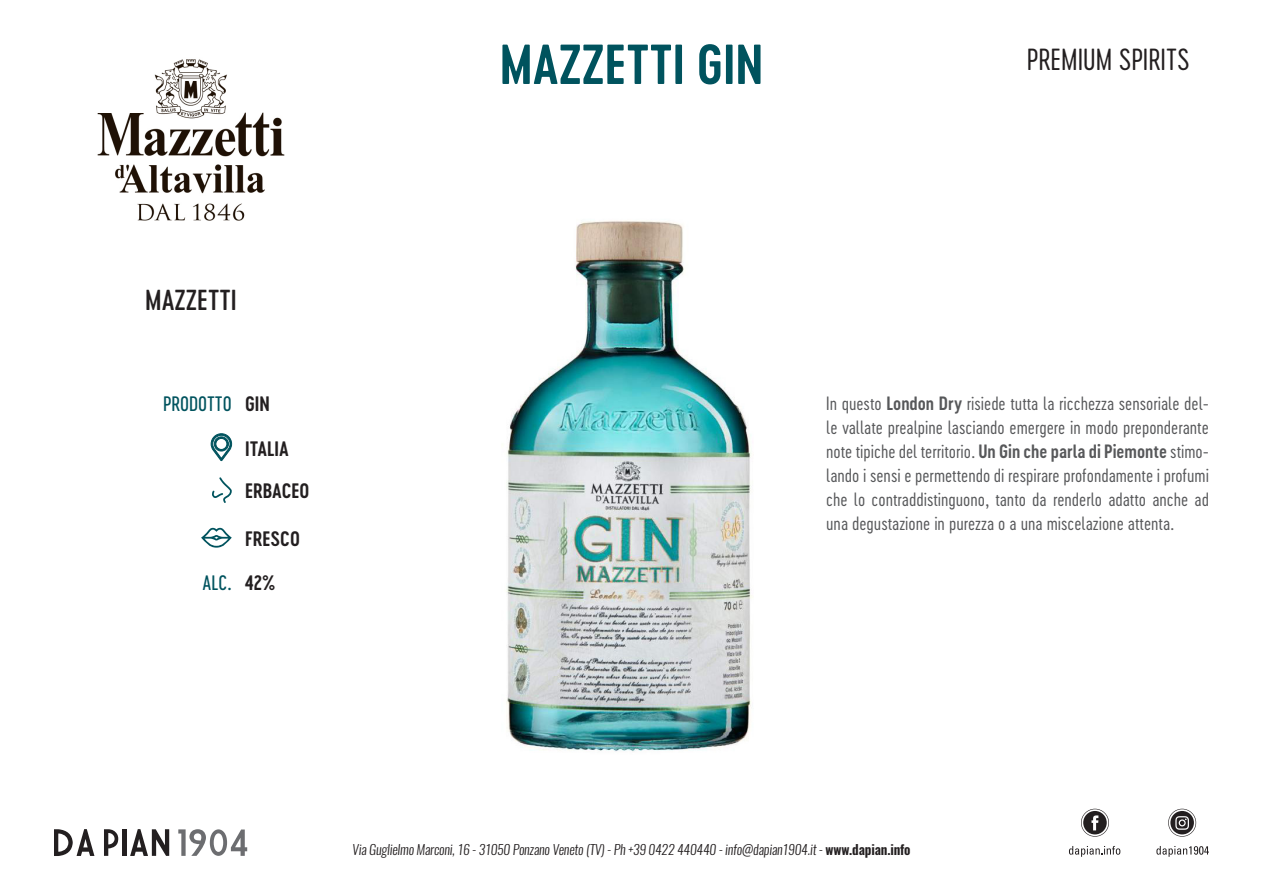
<style>
.page{position:relative;width:1263px;height:893px;background:#fff}
.page>*{position:absolute;margin:0;border:0;box-sizing:border-box;transform-origin:0 0}
.t1{font:52.5px "Cervo Neue Semi Bold Neue";color:#00535e}
.t2{font:28.5px "Cervo Neue Light Neue";color:#231f20}
.t3{font:27px "Cervo Neue Medium Neue";color:#231f20}
.t4{font:19.5px "Cervo Neue Semi Bold Neue";color:#231f20}
.t5{font:19.5px "Cervo Neue Regular Neue";color:#00535e}
.t6{font:18px/24px "Cervo Neue Light Neue";color:#57585a;text-align:justify}
.t7{font:italic 300 13.5px "Oswald";letter-spacing:-.01em;color:#231f20}
.s1{font-family:"Cervo Neue Semi Bold Neue"}
.s2{font-weight:600;font-style:normal}
</style>
<div class="page">
<svg style="left:1156px;top:846px;width:53px;height:11px"></svg>
<svg style="left:1168px;top:809px;width:28px;height:28px"></svg>
<svg style="left:1069px;top:846px;width:51px;height:11px"></svg>
<svg style="left:1081px;top:809px;width:28px;height:28px"></svg>
<svg style="left:54px;top:829px;width:40px;height:27px"></svg>
<svg style="left:104px;top:829px;width:14px;height:27px"></svg>
<hr style="left:122px;top:829px;width:4px;height:27px;background:#231f20">
<svg style="left:130px;top:829px;width:39px;height:27px"></svg>
<svg style="left:178px;top:829px;width:69px;height:27px"></svg>
<img style="left:97px;top:59px;width:188px;height:162px">
<svg style="left:201px;top:528px;width:31px;height:20px"></svg>
<svg style="left:212px;top:477px;width:20px;height:26px"></svg>
<svg style="left:211px;top:433px;width:21px;height:28px"></svg>
<img style="left:506px;top:220px;width:246px;height:532px">
<p class="t3" style="left:145px;top:282px;width:93px">MAZZETTI</p>
<p class="t5" style="left:163px;top:391px;width:70px">PRODOTTO</p>
<p class="t4" style="left:245px;top:391px;width:26px">GIN</p>
<p class="t4" style="left:245px;top:435px;width:45px">ITALIA</p>
<p class="t4" style="left:245px;top:478px;width:66px">ERBACEO</p>
<p class="t4" style="left:245px;top:525px;width:56px">FRESCO</p>
<p class="t5" style="left:203px;top:570px;width:31px">ALC.</p>
<p class="t4" style="left:245px;top:570px;width:32px">42%</p>
<p class="t1" style="left:500px;top:29px;width:265px">MAZZETTI GIN</p>
<p class="t2" style="left:1027px;top:41px;width:164px">PREMIUM SPIRITS</p>
<p class="t6" style="left:826px;top:391px;width:384px">In questo <span class="s1">London Dry</span> risiede tutta la ricchezza sensoriale del&shy;le vallate prealpine lasciando emergere in modo preponderante note tipiche del territorio. <span class="s1">Un Gin che parla di Piemonte</span> stimo&shy;lando i sensi e permettendo di respirare profondamente i profumi che lo contraddistinguono, tanto da renderlo adatto anche ad una degustazione in purezza o a una miscelazione attenta.</p>
<p class="t7" style="left:352px;top:840px;width:560px">Via Guglielmo Marconi, 16 - 31050 Ponzano Veneto (TV) - Ph +39 0422 440440 - info@dapian1904.it - <span class="s2">www.dapian.info</span></p>
</div>
